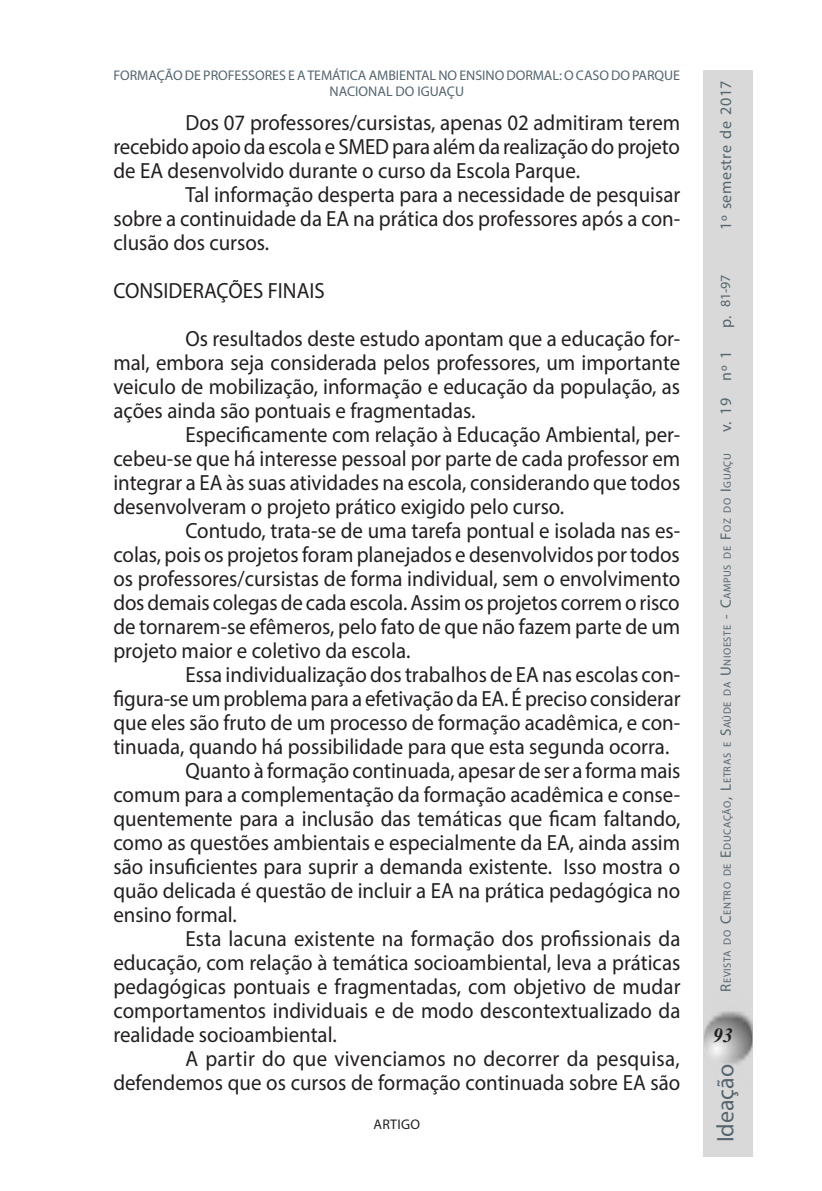
<style>
.page{position:relative;width:822px;height:1191px;background:#fff}
.page>*{position:absolute;margin:0;border:0;box-sizing:border-box;transform-origin:0 0}
.t1{font:24px "Myriad Pro";color:#54656e}
.A_D_TEXTO11{font:22px/24px "Myriad Pro";color:#231f20;text-align:justify;scale:.95 1}
.t2{font:italic 700 20px "Times New Roman";color:#231f20}
.t3{font:16px "Myriad Pro";letter-spacing:.035em;color:#54656e}
.A_B_AUTORES_interno{font:14px/16px "Myriad Pro";letter-spacing:-.005em;color:#54656e;text-align:center}
.t4{font:14px "Myriad Pro";letter-spacing:.02em;color:#231f20}
.t5{font:10.4px "Myriad Pro";letter-spacing:.055em;color:#54656e}
.s1{font-size:15px}
</style>
<div class="page">
<div style="left:703px;top:71px;width:49px;height:1086px;background:#d9d9d9"></div>
<p class="A_B_AUTORES_interno" style="left:113px;top:67px;width:568px">FORMAÇÃO DE PROFESSORES E A TEMÁTICA AMBIENTAL NO ENSINO DORMAL: O CASO DO PARQUE<br>NACIONAL DO IGUAÇU</p>
<p class="A_D_TEXTO11" style="left:113px;top:110px;width:598px;text-indent:72px">Dos 07 professores/cursistas, apenas 02 admitiram terem recebido apoio da escola e SMED para além da realização do projeto de EA desenvolvido durante o curso da Escola Parque.</p>
<p class="A_D_TEXTO11" style="left:113px;top:182px;width:598px;text-indent:72px">Tal informação desperta para a necessidade de pesquisar sobre a continuidade da EA na prática dos professores após a con&shy;clusão dos cursos.</p>
<p class="A_D_TEXTO11" style="left:113px;top:278px;width:224px">CONSIDERAÇÕES FINAIS</p>
<p class="A_D_TEXTO11" style="left:113px;top:326px;width:598px;text-indent:72px">Os resultados deste estudo apontam que a educação for&shy;mal, embora seja considerada pelos professores, um importante veiculo de mobilização, informação e educação da população, as ações ainda são pontuais e fragmentadas.</p>
<p class="A_D_TEXTO11" style="left:113px;top:422px;width:598px;text-indent:72px">Especificamente com relação à Educação Ambiental, per&shy;cebeu-se que há interesse pessoal por parte de cada professor em integrar a EA às suas atividades na escola, considerando que todos desenvolveram o projeto prático exigido pelo curso.</p>
<p class="A_D_TEXTO11" style="left:113px;top:518px;width:598px;text-indent:72px">Contudo, trata-se de uma tarefa pontual e isolada nas es&shy;colas, pois os projetos foram planejados e desenvolvidos por todos os professores/cursistas de forma individual, sem o envolvimento dos demais colegas de cada escola. Assim os projetos correm o risco de tornarem-se efêmeros, pelo fato de que não fazem parte de um projeto maior e coletivo da escola.</p>
<p class="A_D_TEXTO11" style="left:113px;top:662px;width:599px;text-indent:72px">Essa individualização dos trabalhos de EA nas escolas con&shy;figura-se um problema para a efetivação da EA. É preciso considerar que eles são fruto de um processo de formação acadêmica, e con&shy;tinuada, quando há possibilidade para que esta segunda ocorra.</p>
<p class="A_D_TEXTO11" style="left:113px;top:758px;width:599px;text-indent:72px">Quanto à formação continuada, apesar de ser a forma mais comum para a complementação da formação acadêmica e conse&shy;quentemente para a inclusão das temáticas que ficam faltando, como as questões ambientais e especialmente da EA, ainda assim são insuficientes para suprir a demanda existente. Isso mostra o quão delicada é questão de incluir a EA na prática pedagógica no ensino formal.</p>
<p class="A_D_TEXTO11" style="left:113px;top:926px;width:598px;text-indent:72px">Esta lacuna existente na formação dos profissionais da educação, com relação à temática socioambiental, leva a práticas pedagógicas pontuais e fragmentadas, com objetivo de mudar comportamentos individuais e de modo descontextualizado da realidade socioambiental.</p>
<p class="A_D_TEXTO11" style="left:113px;top:1046px;width:598px;text-align:right">A partir do que vivenciamos no decorrer da pesquisa, defendemos que os cursos de formação continuada sobre EA são</p>
<p class="t4" style="left:373px;top:1115px;width:48px">ARTIGO</p>
<p class="t3" style="left:716px;top:230px;width:151px;rotate:-90deg">1º semestre de 2017</p>
<p class="A_B_AUTORES_interno" style="left:717px;top:307px;width:35px;rotate:-90deg">81-97</p>
<p class="t3" style="left:716px;top:328px;width:14px;rotate:-90deg">p.</p>
<p class="t3" style="left:716px;top:432px;width:83px;rotate:-90deg">v. 19 nº 1</p>
<p class="t5" style="left:721px;top:991px;width:540px;rotate:-90deg"><span class="s1">R</span>evista do <span class="s1">C</span>entro de <span class="s1">E</span>ducação<span class="s1">, L</span>etras e <span class="s1">S</span>aúde da <span class="s1">U</span> nioeste <span class="s1">- C</span>ampus de <span class="s1">F</span>oz do <span class="s1">I</span> guaçu</p>
<p class="t2" style="left:713px;top:1021px;width:21px">93</p>
<p class="t1" style="left:711px;top:1142px;width:80px;rotate:-90deg">Ideação</p>
</div>
